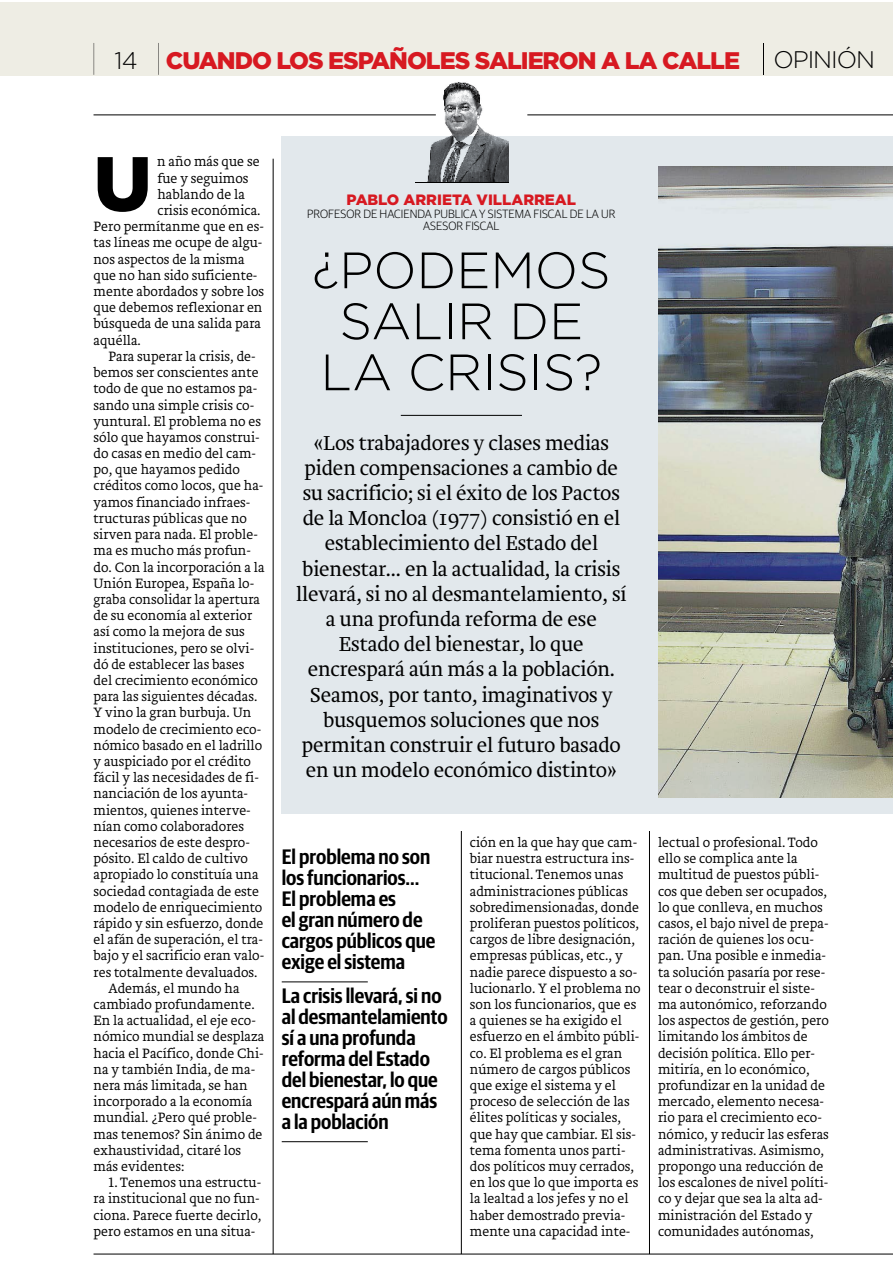
<style>
.page{position:relative;width:893px;height:1263px;background:#fff}
.page>*{position:absolute;margin:0;border:0;box-sizing:border-box;transform-origin:0 0}
.t1{font:900 76.8px "Gotham";color:#000}
.t2{font:300 51px/51px "Gotham";color:#000;text-align:center}
.t3{font:900 24px "Gotham";letter-spacing:-.045em;color:#d71921}
.t4{font:300 24px "Gotham";letter-spacing:-.045em;color:#000}
.t5{font:300 21px/25.2px "Brioni Std";letter-spacing:-.005em;color:#000;text-align:center}
.t6{font:600 21px/21px "Guardian Sans Cond";color:#000}
.t7{font:900 15px "Gotham";color:#d71921}
.t8{font:200 14.1px/16.2px "Brioni Text Std";color:#000}
.t9{font:300 12px/12px "Guardian Sans";color:#000;text-align:center}
.s1{font-weight:300;color:#000}
</style>
<div class="page">
<div style="left:0;top:2px;width:893px;height:74px;background:#eeede4"></div>
<hr style="left:158px;top:43px;width:1px;height:32px;background:#000">
<hr style="left:94px;top:43px;width:1px;height:32px;background:#000">
<hr style="left:763px;top:43px;width:1px;height:32px;background:#000">
<hr style="left:273px;top:159px;width:1px;height:1095px;background:#000">
<hr style="left:461px;top:159px;width:1px;height:1095px;background:#000">
<hr style="left:649px;top:159px;width:1px;height:1095px;background:#000">
<div style="left:282px;top:136px;width:611px;height:678px;background:#e2e8ec"></div>
<hr style="left:401px;top:415px;width:121px;height:1px;background:#000">
<img style="left:658px;top:166px;width:235px;height:632px">
<hr style="left:94px;top:115px;width:342px;height:1px;background:#000">
<hr style="left:527px;top:115px;width:366px;height:1px;background:#000">
<img style="left:415px;top:82px;width:94px;height:100px">
<hr style="left:415px;top:182px;width:94px;height:1px;background:#000">
<div style="left:282px;top:814px;width:611px;height:17px;background:#fff"></div>
<hr style="left:282px;top:982px;width:86px;height:1px;background:#000">
<hr style="left:282px;top:1141px;width:86px;height:1px;background:#000">
<hr style="left:94px;top:1254px;width:799px;height:1px;background:#000">
<h3 class="t3" style="left:115px;top:43px;width:627px"><span class="s1">14</span> CUANDO LOS ESPAÑOLES SALIERON A LA CALLE</h3>
<h3 class="t4" style="left:773px;top:44px;width:103px">OPINIÓN</h3>
<h1 class="t1" style="left:94px;top:131px;width:60px">U</h1>
<p class="t8" style="left:157px;top:154px;width:104px">n año más que se</p>
<p class="t8" style="left:157px;top:170px;width:93px">fue y seguimos</p>
<p class="t8" style="left:157px;top:187px;width:89px">hablando de la</p>
<p class="t8" style="left:157px;top:203px;width:105px">crisis económica.</p>
<p class="t8" style="left:94px;top:219px;width:172px">Pero permítanme que en es-</p>
<p class="t8" style="left:94px;top:235px;width:170px">tas líneas me ocupe de algu-</p>
<p class="t8" style="left:94px;top:251px;width:153px">nos aspectos de la misma</p>
<p class="t8" style="left:94px;top:268px;width:165px">que no han sido suficiente-</p>
<p class="t8" style="left:94px;top:284px;width:172px">mente abordados y sobre los</p>
<p class="t8" style="left:94px;top:300px;width:170px">que debemos reflexionar en</p>
<p class="t8" style="left:94px;top:316px;width:169px">búsqueda de una salida para</p>
<p class="t8" style="left:94px;top:332px;width:49px">aquélla.</p>
<p class="t8" style="left:108px;top:349px;width:149px">Para superar la crisis, de-</p>
<p class="t8" style="left:94px;top:365px;width:167px">bemos ser conscientes ante</p>
<p class="t8" style="left:94px;top:381px;width:165px">todo de que no estamos pa-</p>
<p class="t8" style="left:94px;top:397px;width:162px">sando una simple crisis co-</p>
<p class="t8" style="left:94px;top:413px;width:169px">yuntural. El problema no es</p>
<p class="t8" style="left:94px;top:430px;width:168px">sólo que hayamos construi-</p>
<p class="t8" style="left:94px;top:446px;width:164px">do casas en medio del cam-</p>
<p class="t8" style="left:94px;top:462px;width:148px">po, que hayamos pedido</p>
<p class="t8" style="left:94px;top:478px;width:171px">créditos como locos, que ha-</p>
<p class="t8" style="left:94px;top:494px;width:158px">yamos financiado infraes-</p>
<p class="t8" style="left:94px;top:511px;width:155px">tructuras públicas que no</p>
<p class="t8" style="left:94px;top:527px;width:166px">sirven para nada. El proble-</p>
<p class="t8" style="left:94px;top:543px;width:159px">ma es mucho más profun-</p>
<p class="t8" style="left:94px;top:559px;width:173px">do. Con la incorporación a la</p>
<p class="t8" style="left:94px;top:575px;width:162px">Unión Europea, España lo-</p>
<p class="t8" style="left:94px;top:592px;width:168px">graba consolidar la apertura</p>
<p class="t8" style="left:94px;top:608px;width:160px">de su economía al exterior</p>
<p class="t8" style="left:94px;top:624px;width:153px">así como la mejora de sus</p>
<p class="t8" style="left:94px;top:640px;width:162px">instituciones, pero se olvi-</p>
<p class="t8" style="left:94px;top:656px;width:152px">dó de establecer las bases</p>
<p class="t8" style="left:94px;top:673px;width:166px">del crecimiento económico</p>
<p class="t8" style="left:94px;top:689px;width:165px">para las siguientes décadas.</p>
<p class="t8" style="left:94px;top:705px;width:159px">Y vino la gran burbuja. Un</p>
<p class="t8" style="left:94px;top:721px;width:169px">modelo de crecimiento eco-</p>
<p class="t8" style="left:94px;top:737px;width:170px">nómico basado en el ladrillo</p>
<p class="t8" style="left:94px;top:754px;width:159px">y auspiciado por el crédito</p>
<p class="t8" style="left:94px;top:770px;width:167px">fácil y las necesidades de fi-</p>
<p class="t8" style="left:94px;top:786px;width:156px">nanciación de los ayunta-</p>
<p class="t8" style="left:94px;top:802px;width:159px">mientos, quienes interve-</p>
<p class="t8" style="left:94px;top:818px;width:152px">nían como colaboradores</p>
<p class="t8" style="left:94px;top:835px;width:158px">necesarios de este despro-</p>
<p class="t8" style="left:94px;top:851px;width:156px">pósito. El caldo de cultivo</p>
<p class="t8" style="left:94px;top:867px;width:167px">apropiado lo constituía una</p>
<p class="t8" style="left:94px;top:883px;width:167px">sociedad contagiada de este</p>
<p class="t8" style="left:94px;top:899px;width:170px">modelo de enriquecimiento</p>
<p class="t8" style="left:94px;top:916px;width:172px">rápido y sin esfuerzo, donde</p>
<p class="t8" style="left:94px;top:932px;width:171px">el afán de superación, el tra-</p>
<p class="t8" style="left:94px;top:948px;width:172px">bajo y el sacrificio eran valo-</p>
<p class="t8" style="left:94px;top:964px;width:166px">res totalmente devaluados.</p>
<p class="t8" style="left:108px;top:980px;width:133px">Además, el mundo ha</p>
<p class="t8" style="left:94px;top:997px;width:163px">cambiado profundamente.</p>
<p class="t8" style="left:94px;top:1013px;width:164px">En la actualidad, el eje eco-</p>
<p class="t8" style="left:94px;top:1029px;width:172px">nómico mundial se desplaza</p>
<p class="t8" style="left:94px;top:1045px;width:172px">hacia el Pacífico, donde Chi-</p>
<p class="t8" style="left:94px;top:1061px;width:163px">na y también India, de ma-</p>
<p class="t8" style="left:94px;top:1078px;width:156px">nera más limitada, se han</p>
<p class="t8" style="left:94px;top:1094px;width:160px">incorporado a la economía</p>
<p class="t8" style="left:94px;top:1110px;width:165px">mundial. ¿Pero qué proble-</p>
<p class="t8" style="left:94px;top:1126px;width:170px">mas tenemos? Sin ánimo de</p>
<p class="t8" style="left:94px;top:1142px;width:149px">exhaustividad, citaré los</p>
<p class="t8" style="left:94px;top:1159px;width:92px">más evidentes:</p>
<p class="t8" style="left:94px;top:1175px;width:169px;text-align:justify;text-indent:15px">1. Tenemos una estructu&shy;ra institucional que no fun&shy;ciona. Parece fuerte decirlo, pero estamos en una situa-</p>
<p class="t7" style="left:347px;top:190px;width:231px">PABLO ARRIETA VILLARREAL</p>
<p class="t9" style="left:307px;top:207px;width:310px">PROFESOR DE HACIENDA PUBLICA Y SISTEMA FISCAL DE LA UR<br>ASESOR FISCAL</p>
<h2 class="t2" style="left:312px;top:243px;width:300px">¿PODEMOS<br>SALIR DE<br>LA CRISIS?</h2>
<p class="t5" style="left:296px;top:431px;width:332px">«Los trabajadores y clases medias piden compensaciones a cambio de su sacrificio; si el éxito de los Pactos de la Moncloa (1977) consistió en el establecimiento del Estado del bienestar... en la actualidad, la crisis llevará, si no al desmantelamiento, sí a una profunda reforma de ese Estado del bienestar, lo que encrespará aún más a la población.<br>Seamos, por tanto, imaginativos y busquemos soluciones que nos permitan construir el futuro basado en un modelo económico distinto»</p>
<h3 class="t6" style="left:282px;top:844px;width:155px">El problema no son losfuncionarios...<br>El problema es<br>el gran número de cargos públicos que exige el sistema</h3>
<h3 class="t6" style="left:282px;top:983px;width:167px">La crisis llevará, si no al desmantelamiento sí a una profunda reforma del Estado del bienestar, lo que encrespará aún más a la población</h3>
<p class="t8" style="left:470px;top:835px;width:172px">ción en la que hay que cam&shy;biar nuestra estructura ins&shy;titucional. Tenemos unas administraciones públicas sobredimensionadas, donde proliferan puestos políticos, cargos de libre designación, empresas públicas, etc., y nadie parece dispuesto a so&shy;lucionarlo. Y el problema no son los funcionarios, que es a quienes se ha exigido el esfuerzo en el ámbito públi&shy;co. El problema es el gran número de cargos públicos que exige el sistema y el proceso de selección de las élites políticas y sociales, que hay que cambiar. El sis&shy;tema fomenta unos parti&shy;dos políticos muy cerrados, en los que lo que importa es la lealtad a los jefes y no el haber demostrado previa&shy;mente una capacidad inte-</p>
<p class="t8" style="left:658px;top:835px;width:172px">lectual o profesional. Todo ello se complica ante la multitud de puestos públi&shy;cos que deben ser ocupados, lo que conlleva, en muchos casos, el bajo nivel de prepa&shy;ración de quienes los ocu&shy;pan. Una posible e inmedia&shy;ta solución pasaría por rese&shy;tear o deconstruir el siste&shy;ma autonómico, reforzando los aspectos de gestión, pero limitando los ámbitos de decisión política. Ello per&shy;mitiría, en lo económico, profundizar en la unidad de mercado, elemento necesa&shy;rio para el crecimiento eco&shy;nómico, y reducir las esferas administrativas. Asimismo, propongo una reducción de los escalones de nivel políti&shy;co y dejar que sea la alta ad&shy;ministración del Estado y comunidades autónomas,</p>
</div>
